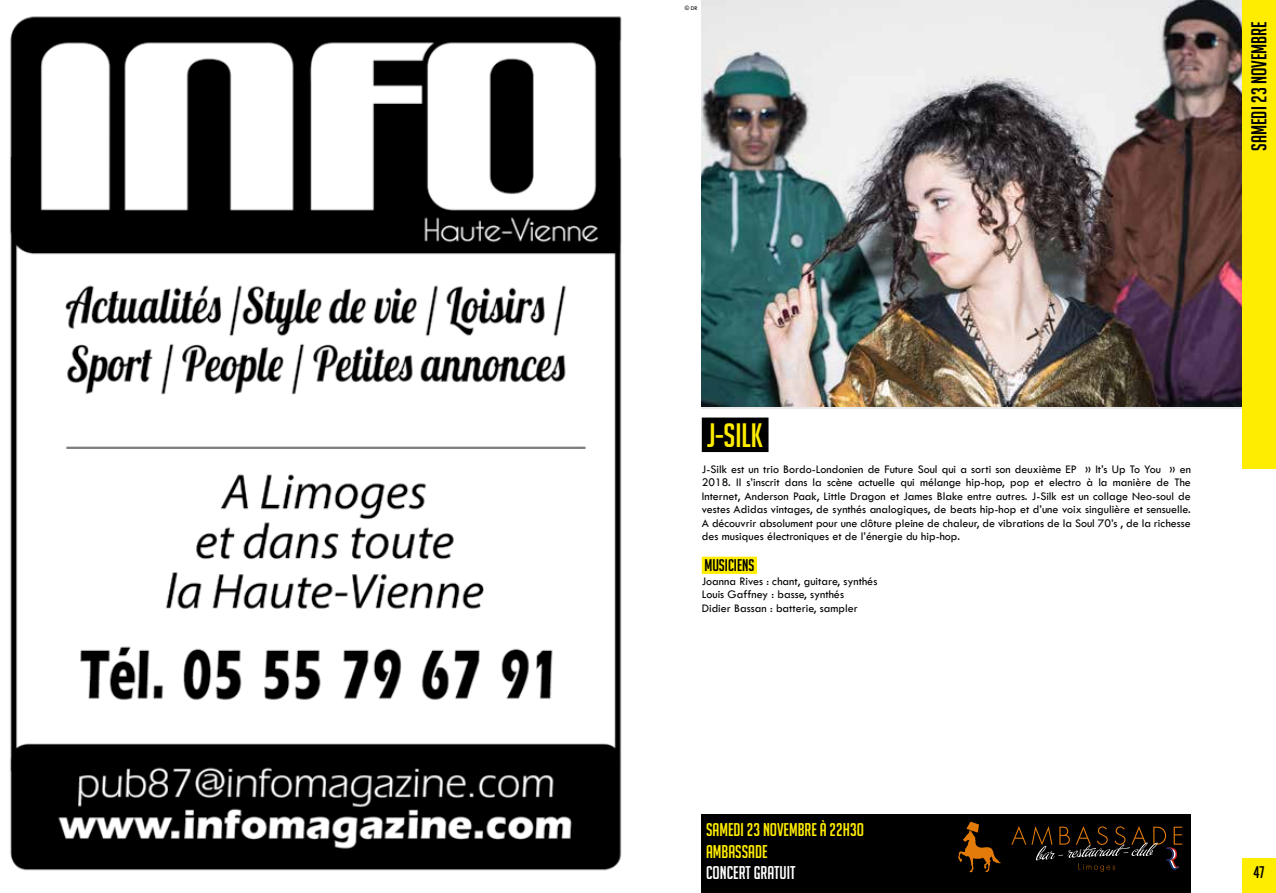
<style>
.page{position:relative;width:1276px;height:893px;background:#fff}
.page>*{position:absolute;margin:0;border:0;box-sizing:border-box;transform-origin:0 0}
.t1{font:33px "Big Noodle Titling";color:#ffed00}
.t2{font:21px "Big Noodle Titling";color:#000}
.t3{font:18px/21.6px "Big Noodle Titling";color:#ffed00}
.t4{font:18px "Big Noodle Titling";color:#fff}
.t5{font:16.5px "Big Noodle Titling";color:#000}
.t6{font:12px/13.5px "Tw Cen";color:#000;text-align:justify}
.t7{font:6px "Tw Cen";color:#000}
</style>
<div class="page">
<img style="left:702px;top:0;width:540px;height:406px">
<div style="left:1242px;top:0;width:34px;height:469px;background:#ffed00"></div>
<div style="left:1242px;top:858px;width:34px;height:35px;background:#ffed00"></div>
<div style="left:702px;top:418px;width:66px;height:34px;background:#000"></div>
<div style="left:702px;top:557px;width:55px;height:17px;background:#ffed00"></div>
<div style="left:702px;top:814px;width:489px;height:79px;background:#000"></div>
<svg style="left:958px;top:822px;width:43px;height:50px"></svg>
<svg style="left:1011px;top:826px;width:171px;height:46px"></svg>
<img style="left:9px;top:16px;width:613px;height:855px">
<p class="t7" style="left:685px;top:5px;width:14px">© DR</p>
<h2 class="t2" style="left:1247px;top:151px;width:131px;rotate:-90deg">SAMEDI 23 NOVEMBRE</h2>
<h1 class="t1" style="left:707px;top:417px;width:58px">J-SILK</h1>
<p class="t6" style="left:702px;top:462px;width:491px">J-Silk est un trio Bordo-Londonien de Future Soul qui a sorti son deuxième EP » It’s Up To You » en 2018. Il s’inscrit dans la scène actuelle qui mélange hip-hop, pop et electro à la manière de The Internet, Anderson Paak, Little Dragon et James Blake entre autres. J-Silk est un collage Neo-soul de vestes Adidas vintages, de synthés analogiques, de beats hip-hop et d’une voix singulière et sensuelle.<br>A découvrir absolument pour une clôture pleine de chaleur, de vibrations de la Soul 70’s , de la richesse des musiques électroniques et de l’énergie du hip-hop.</p>
<h3 class="t5" style="left:704px;top:557px;width:51px">MUSICIENS</h3>
<p class="t6" style="left:702px;top:574px;width:177px;text-align:left">Joanna Rives : chant, guitare, synthés<br>Louis Gaffney : basse, synthés<br>Didier Bassan : batterie, sampler</p>
<h3 class="t3" style="left:706px;top:819px;width:159px">SAMEDI 23 NOVEMBRE À 22H3O<br>AMBASSADE</h3>
<h3 class="t4" style="left:706px;top:863px;width:91px">CONCERT GRATUIT</h3>
<h3 class="t5" style="left:1253px;top:863px;width:13px">47</h3>
</div>
